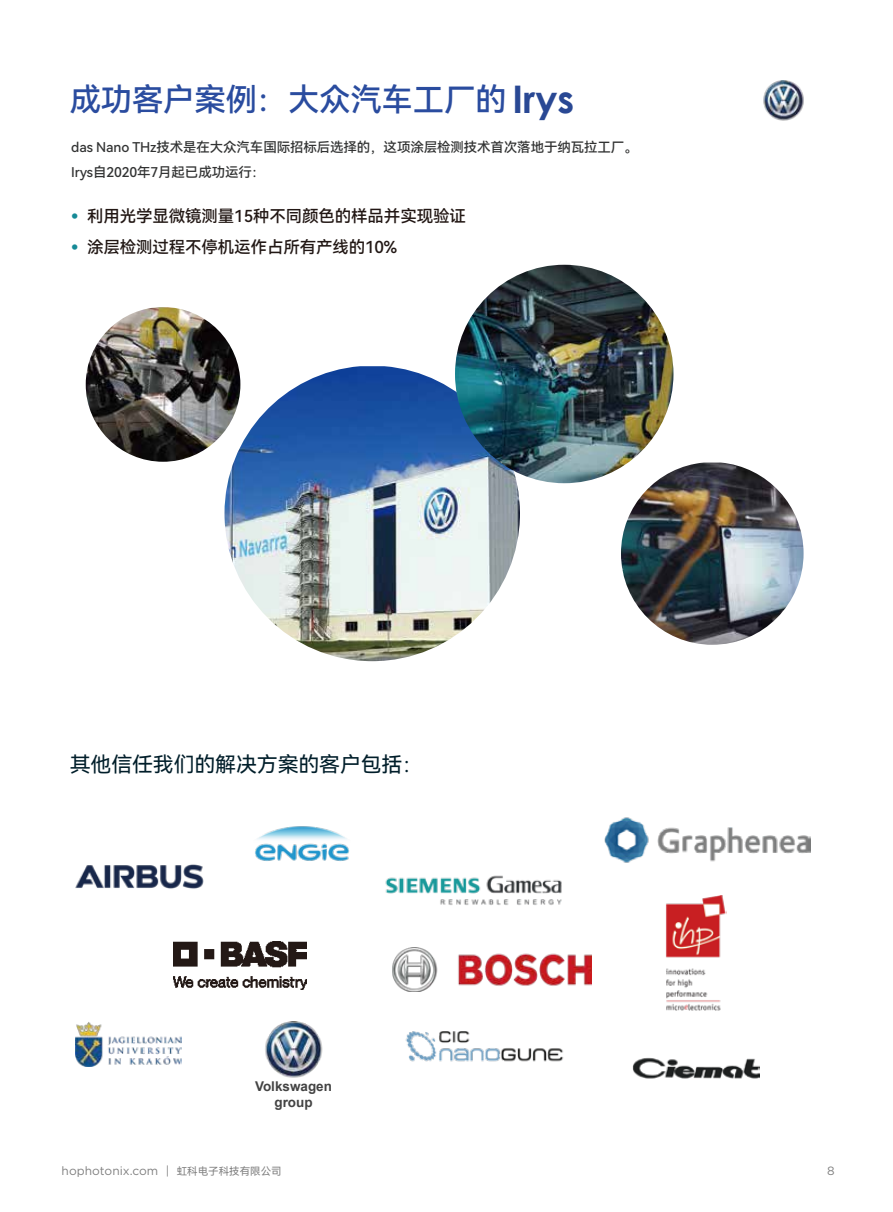
<style>
.page{position:relative;width:893px;height:1212px;background:#fff}
.page>*{position:absolute;margin:0;border:0;box-sizing:border-box;transform-origin:0 0}
.t1{font:31.5px "Harmony OS Sans SC Medium";letter-spacing:-.01em;color:#2a4c9f}
.t2{font:21px "Harmony OS Sans SC";letter-spacing:-.01em;color:#011e2a}
.t3{font:16.5px "Harmony OS Sans SC Medium";letter-spacing:-.01em;color:#221714}
.t4{font:16.5px "Harmony OS Sans SC Medium";letter-spacing:-.01em;color:#221815}
.t5{font:13.5px/25.5px "Harmony OS Sans SC Medium";letter-spacing:-.01em;color:#323333}
.t6{font:700 13.5px/16.2px "Arial";color:#434343;text-align:center}
.t7{font:12px "Gotham";color:#808080}
.s1{font-family:"Century Gothic";font-weight:700;font-size:38.1px;color:#294894}
.s2{font-family:"Harmony OS Sans SC";font-size:10.5px}
</style>
<div class="page">
<img style="left:224px;top:366px;width:296px;height:295px;border-radius:144px">
<img style="left:621px;top:462px;width:183px;height:183px">
<img style="left:86px;top:307px;width:154px;height:155px;border-radius:77px">
<img style="left:763px;top:80px;width:41px;height:41px">
<img style="left:455px;top:265px;width:218px;height:218px;border-radius:109px">
<img style="left:255px;top:826px;width:94px;height:35px">
<img style="left:75px;top:864px;width:129px;height:25px">
<img style="left:385px;top:875px;width:177px;height:30px">
<img style="left:604px;top:817px;width:206px;height:46px">
<svg style="left:174px;top:941px;width:132px;height:1px"></svg>
<img style="left:174px;top:942px;width:132px;height:48px">
<img style="left:393px;top:947px;width:198px;height:45px">
<img style="left:666px;top:896px;width:60px;height:115px">
<div style="left:73px;top:948px;width:105px;height:45px;background:#fff"></div>
<img style="left:76px;top:1022px;width:105px;height:44px">
<img style="left:405px;top:1031px;width:159px;height:31px">
<img style="left:633px;top:1057px;width:126px;height:22px">
<img style="left:265px;top:1021px;width:58px;height:51px">
<h1 class="t1" style="left:70px;top:78px;width:506px">成功客户案例：大众汽车工厂的 <span class="s1">Irys</span></h1>
<p class="t5" style="left:71px;top:134px;width:568px">das Nano THz技术是在大众汽车国际招标后选择的，这项涂层检测技术首次落地于纳瓦拉工厂。<br>Irys自2020年7月起已成功运行：</p>
<p class="t3" style="left:71px;top:204px;width:396px"><sup>●</sup> 利用光学显微镜测量15种不同颜色的样品并实现验证</p>
<p class="t4" style="left:71px;top:235px;width:327px"><sup>●</sup> 涂层检测过程不停机运作占所有产线的10%</p>
<h2 class="t2" style="left:70px;top:749px;width:355px">其他信任我们的解决方案的客户包括：</h2>
<p class="t6" style="left:255px;top:1078px;width:78px">Volkswagen group</p>
<p class="t7" style="left:62px;top:1164px;width:222px">hophotonix.com | <span class="s2">虹科电子科技有限公司</span></p>
<p class="t7" style="left:827px;top:1164px;width:9px">8</p>
</div>
